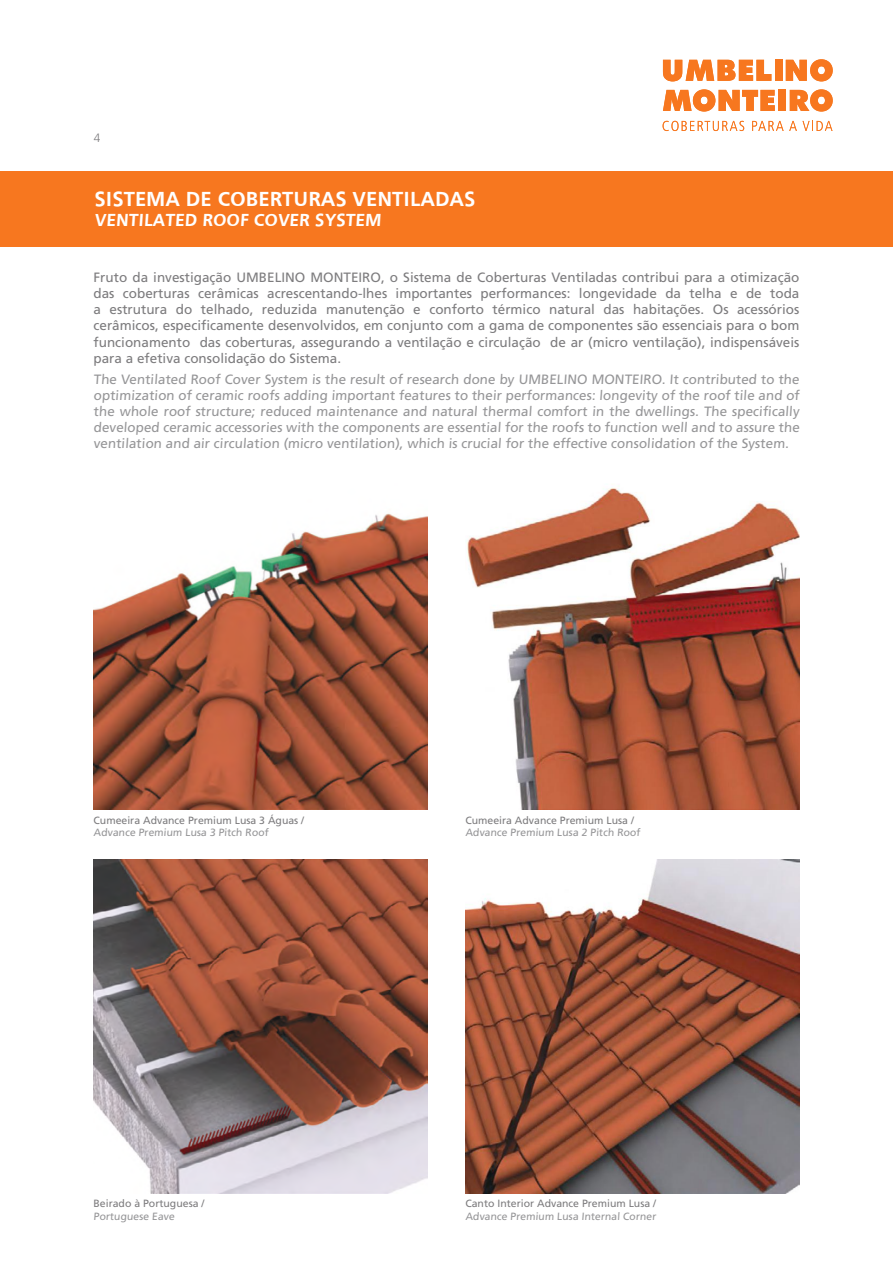
<style>
.page{position:relative;width:893px;height:1263px;background:#fff}
.page>*{position:absolute;margin:0;border:0;box-sizing:border-box;transform-origin:0 0}
.t1{font:700 21px "Frutiger";color:#fff}
.t2{font:700 18px "Frutiger";color:#fff}
.t3{font:13.5px/16.2px "Frutiger";color:#7d7c7e;text-align:justify}
.t4{font:13.5px/16.2px "Frutiger";color:#969698;text-align:justify}
.t5{font:300 12px "Frutiger";color:#7d7c7e}
.t6{font:10.5px "Frutiger";color:#7d7c7e}
.t7{font:10.5px "Frutiger";color:#969698}
</style>
<div class="page">
<div style="left:0;top:171px;width:893px;height:76px;background:#f7771f"></div>
<svg style="left:663px;top:60px;width:108px;height:21px"></svg>
<div style="left:775px;top:60px;width:7px;height:21px;background:#f7771f"></div>
<svg style="left:786px;top:59px;width:47px;height:22px"></svg>
<svg style="left:663px;top:89px;width:112px;height:23px"></svg>
<div style="left:778px;top:90px;width:8px;height:21px;background:#f7771f"></div>
<svg style="left:790px;top:89px;width:43px;height:23px"></svg>
<svg style="left:663px;top:121px;width:81px;height:10px"></svg>
<svg style="left:752px;top:121px;width:80px;height:10px"></svg>
<img style="left:94px;top:513px;width:334px;height:297px">
<img style="left:94px;top:859px;width:334px;height:334px">
<img style="left:467px;top:488px;width:332px;height:322px">
<img style="left:465px;top:859px;width:334px;height:334px">
<p class="t5" style="left:94px;top:131px;width:8px">4</p>
<h1 class="t1" style="left:95px;top:186px;width:382px">SISTEMA DE COBERTURAS VENTILADAS</h1>
<h2 class="t2" style="left:95px;top:210px;width:290px">VENTILATED ROOF COVER SYSTEM</h2>
<p class="t3" style="left:94px;top:269px;width:707px">Fruto da investigação UMBELINO MONTEIRO, o Sistema de Coberturas Ventiladas contribui para a otimização das coberturas cerâmicas acrescentando-lhes importantes performances: longevidade da telha e de toda a estrutura do telhado, reduzida manutenção e conforto térmico natural das habitações. Os acessórios cerâmicos, especificamente desenvolvidos, em conjunto com a gama de componentes são essenciais para o bom funcionamento das coberturas, assegurando a ventilação e circulação de ar (micro ventilação), indispensáveis para a efetiva consolidação do Sistema.</p>
<p class="t4" style="left:94px;top:371px;width:709px">The Ventilated Roof Cover System is the result of research done by UMBELINO MONTEIRO. It contributed to the optimization of ceramic roofs adding important features to their performances: longevity of the roof tile and of the whole roof structure; reduced maintenance and natural thermal comfort in the dwellings. The specifically developed ceramic accessories with the components are essential for the roofs to function well and to assure the ventilation and air circulation (micro ventilation), which is crucial for the effective consolidation of the System.</p>
<p class="t6" style="left:94px;top:814px;width:212px">Cumeeira Advance Premium Lusa 3 Águas /</p>
<p class="t7" style="left:94px;top:826px;width:177px">Advance Premium Lusa 3 Pitch Roof</p>
<p class="t6" style="left:94px;top:1197px;width:112px">Beirado à Portuguesa /</p>
<p class="t7" style="left:94px;top:1210px;width:83px">Portuguese Eave</p>
<p class="t6" style="left:465px;top:814px;width:170px">Cumeeira Advance Premium Lusa /</p>
<p class="t7" style="left:465px;top:826px;width:177px">Advance Premium Lusa 2 Pitch Roof</p>
<p class="t6" style="left:465px;top:1197px;width:192px">Canto Interior Advance Premium Lusa /</p>
<p class="t7" style="left:465px;top:1210px;width:193px">Advance Premium Lusa Internal Corner</p>
</div>
